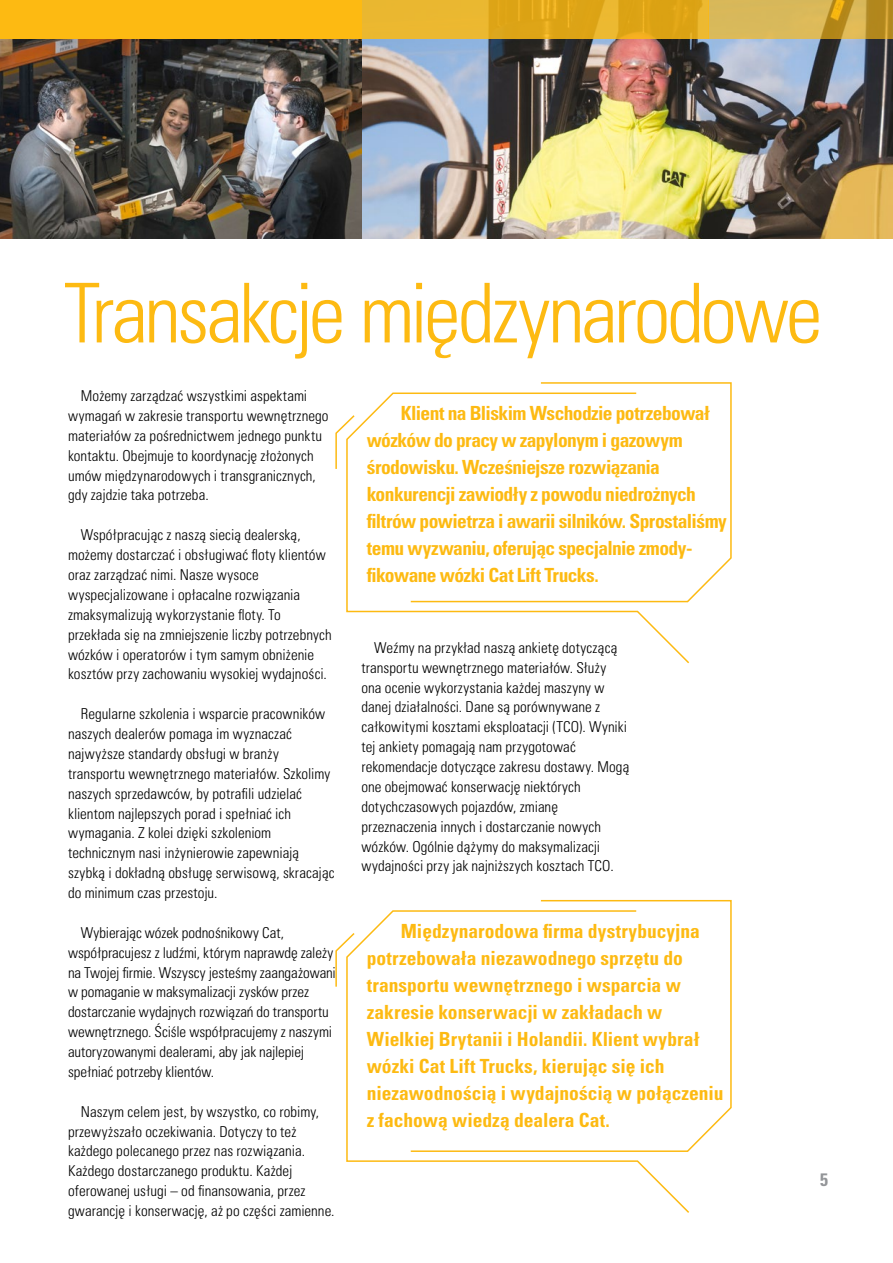
<style>
.page{position:relative;width:893px;height:1263px;background:#fff}
.page>*{position:absolute;margin:0;border:0;box-sizing:border-box;transform-origin:0 0}
.t1{font:82.5px "Univers LTCYR 47 Light Cond";letter-spacing:-.04em;color:#fdba12}
.t2{font:19.5px/27px "Univers LTCYR 67 Bold Cond";letter-spacing:-.01em;color:#fdba12}
.t3{font:19.5px/27px "Univers LTCYR 67 Bold Cond";letter-spacing:-.03em;color:#fdba12}
.t4{font:18px "Univers LTCYR 67 Bold Cond";color:#939598}
.t5{font:15px/20px "Univers LTCYR 47 Light Cond";letter-spacing:.005em;color:#000}
</style>
<div class="page">
<img style="left:361px;top:38px;width:532px;height:200px">
<img style="left:0;top:38px;width:361px;height:200px">
<div style="left:0;top:0;width:361px;height:38px;background:#fdba12"></div>
<svg style="left:361px;top:0;width:348px;height:38px;background:#e4ad21"></svg>
<svg style="left:709px;top:0;width:184px;height:38px;background:#d1ad49"></svg>
<svg style="left:346px;top:392px;width:343px;height:272px"></svg>
<svg style="left:409px;top:382px;width:323px;height:221px"></svg>
<svg style="left:335px;top:414px;width:21px;height:56px"></svg>
<svg style="left:346px;top:910px;width:343px;height:303px"></svg>
<svg style="left:409px;top:899px;width:323px;height:254px"></svg>
<svg style="left:335px;top:931px;width:21px;height:57px"></svg>
<h1 class="t1" style="left:64px;top:257px;width:760px">Transakcje międzynarodowe</h1>
<p class="t5" style="left:68px;top:385px;width:262px;text-indent:13px">Możemy zarządzać wszystkimi aspektami wymagań w zakresie transportu wewnętrznego materiałów za pośrednictwem jednego punktu kontaktu. Obejmuje to koordynację złożonych umów międzynarodowych i transgranicznych, gdy zajdzie taka potrzeba.</p>
<p class="t5" style="left:68px;top:524px;width:265px;text-indent:13px">Współpracując z naszą siecią dealerską, możemy dostarczać i obsługiwać floty klientów oraz zarządzać nimi. Nasze wysoce wyspecjalizowane i opłacalne rozwiązania zmaksymalizują wykorzystanie floty. To przekłada się na zmniejszenie liczby potrzebnych wózków i operatorów i tym samym obniżenie kosztów przy zachowaniu wysokiej wydajności.</p>
<p class="t5" style="left:68px;top:703px;width:268px;text-indent:13px">Regularne szkolenia i wsparcie pracowników naszych dealerów pomaga im wyznaczać najwyższe standardy obsługi w branży transportu wewnętrznego materiałów. Szkolimy naszych sprzedawców, by potrafili udzielać klientom najlepszych porad i spełniać ich wymagania. Z kolei dzięki szkoleniom technicznym nasi inżynierowie zapewniają szybką i dokładną obsługę serwisową, skracając do minimum czas przestoju.</p>
<p class="t5" style="left:68px;top:922px;width:269px;text-indent:13px">Wybierając wózek podnośnikowy Cat, współpracujesz z ludźmi, którym naprawdę zależy na Twojej firmie. Wszyscy jesteśmy zaangażowani w pomaganie w maksymalizacji zysków przez dostarczanie wydajnych rozwiązań do transportu wewnętrznego. Ściśle współpracujemy z naszymi autoryzowanymi dealerami, aby jak najlepiej spełniać potrzeby klientów.</p>
<p class="t5" style="left:68px;top:1100px;width:268px;text-indent:13px">Naszym celem jest, by wszystko, co robimy, przewyższało oczekiwania. Dotyczy to też każdego polecanego przez nas rozwiązania.<br>Każdego dostarczanego produktu. Każdej oferowanej usługi – od finansowania, przez gwarancję i konserwację, aż po części zamienne.</p>
<p class="t3" style="left:367px;top:399px;width:362px;text-indent:34px">Klient na Bliskim Wschodzie potrzebował wózków do pracy w zapylonym i gazowym środowisku. Wcześniejsze rozwiązania konkurencji zawiodły z powodu niedrożnych filtrów powietrza i awarii silników. Sprostaliśmy temu wyzwaniu, oferując specjalnie zmody&shy;fikowane wózki Cat Lift Trucks.</p>
<p class="t5" style="left:361px;top:637px;width:269px;text-indent:13px">Weźmy na przykład naszą ankietę dotyczącą transportu wewnętrznego materiałów. Służy ona ocenie wykorzystania każdej maszyny w danej działalności. Dane są porównywane z całkowitymi kosztami eksploatacji (TCO). Wyniki tej ankiety pomagają nam przygotować rekomendacje dotyczące zakresu dostawy. Mogą one obejmować konserwację niektórych dotychczasowych pojazdów, zmianę przeznaczenia innych i dostarczanie nowych wózków. Ogólnie dążymy do maksymalizacji wydajności przy jak najniższych kosztach TCO.</p>
<p class="t2" style="left:367px;top:918px;width:358px;text-indent:34px">Międzynarodowa firma dystrybucyjna potrzebowała niezawodnego sprzętu do transportu wewnętrznego i wsparcia w zakresie konserwacji w zakładach w Wielkiej Brytanii i Holandii. Klient wybrał wózki Cat Lift Trucks, kierując się ich niezawodnością i wydajnością w połączeniu z fachową wiedzą dealera Cat.</p>
<p class="t4" style="left:820px;top:1168px;width:9px">5</p>
</div>
